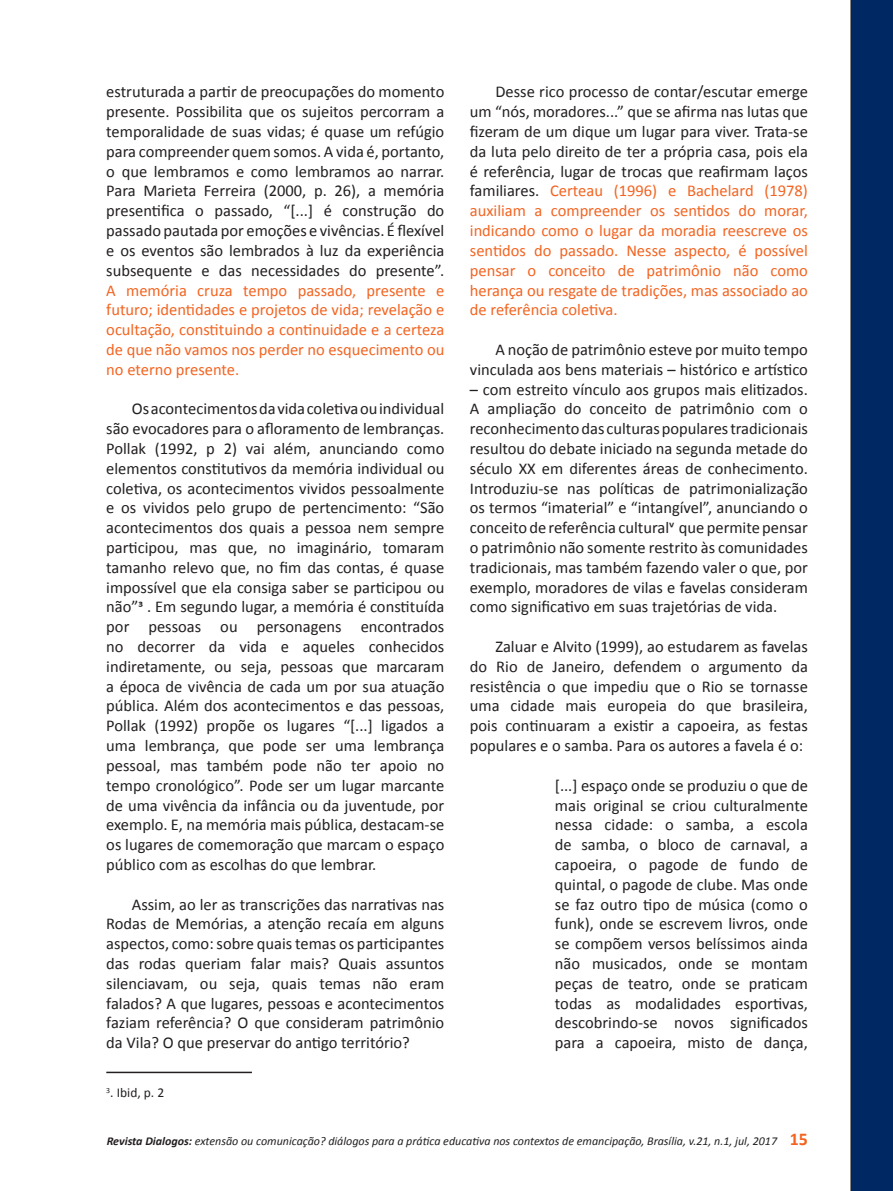
<style>
.page{position:relative;width:893px;height:1191px;background:#fff}
.page>*{position:absolute;margin:0;border:0;box-sizing:border-box;transform-origin:0 0}
.t1{font:16.5px/19.8px "Calibri";color:#231f20;text-align:justify}
.t2{font:16.5px/19.8px "Calibri";color:#f36421;text-align:justify}
.t3{font:13.5px "Calibri";color:#231f20}
.t4{font:italic 12px "Calibri";color:#231f20}
.s1{color:#231f20}
.s2{font-weight:700}
.s3{font-weight:700;font-style:normal;font-size:18px;color:#f36421}
</style>
<div class="page">
<div style="left:850px;top:0;width:43px;height:1191px;background:#002964"></div>
<hr style="left:106px;top:1071px;width:146px;height:2px;background:#231f20">
<p class="t1" style="left:106px;top:82px;width:340px">estruturada a partir de preocupações do momento presente. Possibilita que os sujeitos percorram a temporalidade de suas vidas; é quase um refúgio para compreender quem somos. A vida é, portanto, o que lembramos e como lembramos ao narrar.<br>Para Marieta Ferreira (2000, p. 26), a memória presentifica o passado, “[...] é construção do passado pautada por emoções e vivências. É flexível e os eventos são lembrados à luz da experiência subsequente e das necessidades do presente”.</p>
<p class="t2" style="left:106px;top:280px;width:340px">A memória cruza tempo passado, presente e futuro; identidades e projetos de vida; revelação e ocultação, constituindo a continuidade e a certeza de que não vamos nos perder no esquecimento ou no eterno presente.</p>
<p class="t1" style="left:106px;top:399px;width:340px;text-indent:26px">Os acontecimentos da vida coletiva ou individual são evocadores para o afloramento de lembranças.<br>Pollak (1992, p 2) vai além, anunciando como elementos constitutivos da memória individual ou coletiva, os acontecimentos vividos pessoalmente e os vividos pelo grupo de pertencimento: “São acontecimentos dos quais a pessoa nem sempre participou, mas que, no imaginário, tomaram tamanho relevo que, no fim das contas, é quase impossível que ela consiga saber se participou ou não”3 . Em segundo lugar, a memória é constituída por pessoas ou personagens encontrados no decorrer da vida e aqueles conhecidos indiretamente, ou seja, pessoas que marcaram a época de vivência de cada um por sua atuação pública. Além dos acontecimentos e das pessoas, Pollak (1992) propõe os lugares “[...] ligados a uma lembrança, que pode ser uma lembrança pessoal, mas também pode não ter apoio no tempo cronológico”. Pode ser um lugar marcante de uma vivência da infância ou da juventude, por exemplo. E, na memória mais pública, destacam-se os lugares de comemoração que marcam o espaço público com as escolhas do que lembrar.</p>
<p class="t1" style="left:106px;top:894px;width:340px;text-indent:26px">Assim, ao ler as transcrições das narrativas nas Rodas de Memórias, a atenção recaía em alguns aspectos, como: sobre quais temas os participantes das rodas queriam falar mais? Quais assuntos silenciavam, ou seja, quais temas não eram falados? A que lugares, pessoas e acontecimentos faziam referência? O que consideram patrimônio da Vila? O que preservar do antigo território?</p>
<p class="t3" style="left:106px;top:1084px;width:59px"><sup>3</sup>. Ibid, p. 2</p>
<p class="t2" style="left:470px;top:82px;width:340px;text-indent:26px"><span class="s1">Desse rico processo de contar/escutar emerge um “nós, moradores...” que se afirma nas lutas que fizeram de um dique um lugar para viver. Trata-se da luta pelo direito de ter a própria casa, pois ela é referência, lugar de trocas que reafirmam laços familiares.</span> Certeau (1996) e Bachelard (1978) auxiliam a compreender os sentidos do morar, indicando como o lugar da moradia reescreve os sentidos do passado. Nesse aspecto, é possível pensar o conceito de patrimônio não como herança ou resgate de tradições, mas associado ao de referência coletiva.</p>
<p class="t1" style="left:470px;top:339px;width:340px;text-align:right">A noção de patrimônio esteve por muito tempo vinculada aos bens materiais – histórico e artístico</p>
<p class="t1" style="left:470px;top:379px;width:340px">– com estreito vínculo aos grupos mais elitizados.<br>A ampliação do conceito de patrimônio com o reconhecimento das culturas populares tradicionais resultou do debate iniciado na segunda metade do século XX em diferentes áreas de conhecimento.<br>Introduziu-se nas políticas de patrimonialização os termos “imaterial” e “intangível”, anunciando o conceito de referência culturalv que permite pensar o patrimônio não somente restrito às comunidades tradicionais, mas também fazendo valer o que, por exemplo, moradores de vilas e favelas consideram como significativo em suas trajetórias de vida.</p>
<p class="t1" style="left:470px;top:636px;width:340px;text-indent:26px">Zaluar e Alvito (1999), ao estudarem as favelas do Rio de Janeiro, defendem o argumento da resistência o que impediu que o Rio se tornasse uma cidade mais europeia do que brasileira, pois continuaram a existir a capoeira, as festas populares e o samba. Para os autores a favela é o:</p>
<p class="t1" style="left:555px;top:775px;width:255px">[...] espaço onde se produziu o que de mais original se criou culturalmente nessa cidade: o samba, a escola de samba, o bloco de carnaval, a capoeira, o pagode de fundo de quintal, o pagode de clube. Mas onde se faz outro tipo de música (como o funk), onde se escrevem livros, onde se compõem versos belíssimos ainda não musicados, onde se montam peças de teatro, onde se praticam todas as modalidades esportivas, descobrindo-se novos significados para a capoeira, misto de dança,</p>
<p class="t4" style="left:107px;top:1132px;width:703px"><span class="s2">Revista Dialogos:</span> extensão ou comunicação? diálogos para a prática educativa nos contextos de emancipação, Brasília, v.21, n.1, jul, 2017 <span class="s3">15</span></p>
</div>
